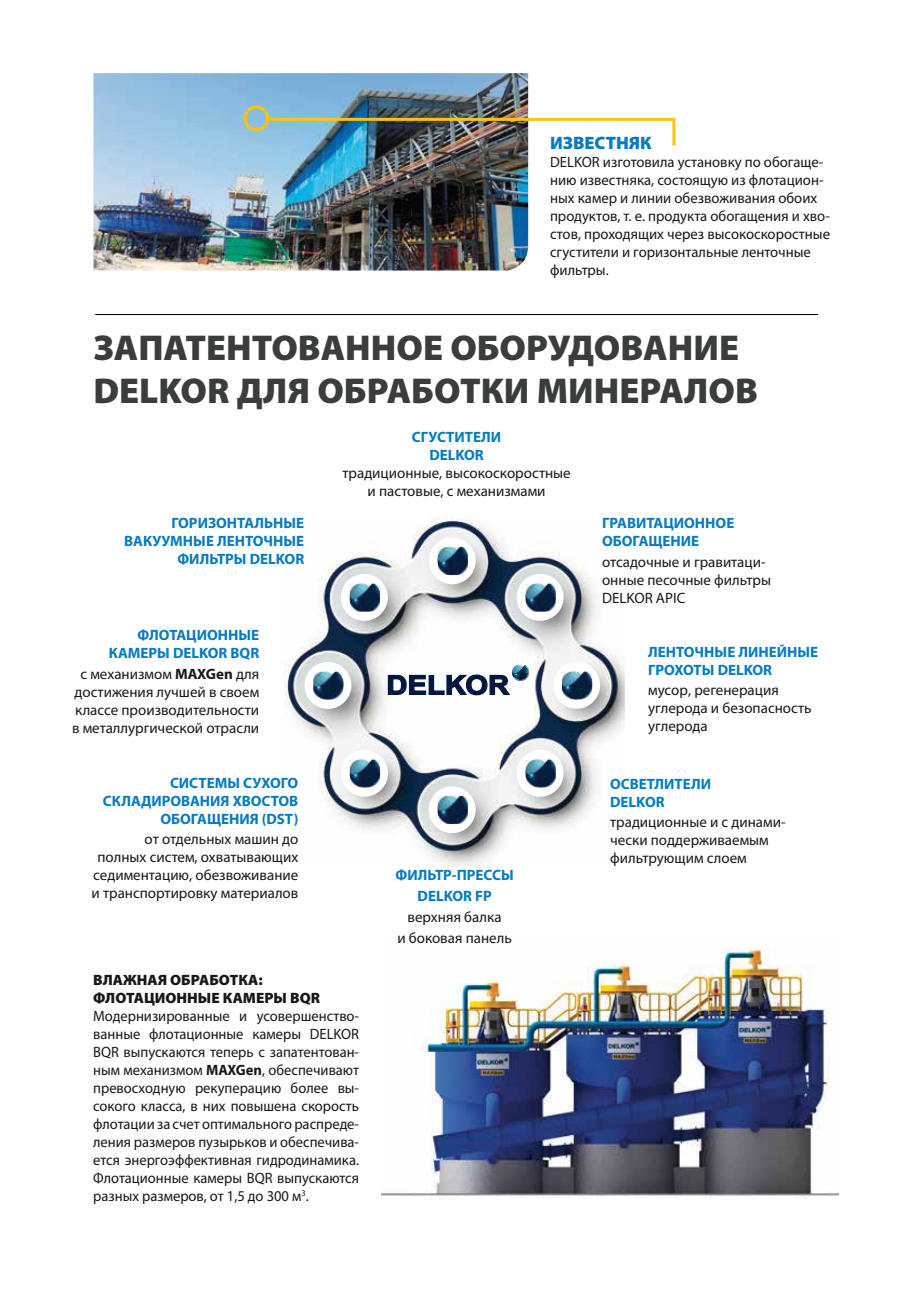
<style>
.page{position:relative;width:918px;height:1289px;background:#fff}
.page>*{position:absolute;margin:0;border:0;box-sizing:border-box;transform-origin:0 0}
.t1{font:900 36px/43.2px "Myriad Pro";color:#3a3c3d}
.t2{font:900 18px "Myriad Pro";color:#047bc1}
.t3{font:15px/18px "Myriad Pro";color:#1a171b}
.t4{font:700 15px/18px "Myriad Pro";color:#047bc1;text-align:right}
.t5{font:900 15px/18px "Myriad Pro";color:#1a171b}
.s1{font-weight:700}
</style>
<div class="page">
<img style="left:284px;top:517px;width:340px;height:349px">
<svg style="left:429px;top:537px;width:47px;height:47px"></svg>
<img style="left:438px;top:547px;width:30px;height:28px">
<svg style="left:517px;top:574px;width:47px;height:47px"></svg>
<img style="left:525px;top:583px;width:31px;height:28px">
<svg style="left:429px;top:786px;width:47px;height:47px"></svg>
<img style="left:438px;top:796px;width:30px;height:28px">
<svg style="left:517px;top:749px;width:47px;height:47px"></svg>
<svg style="left:553px;top:662px;width:47px;height:46px"></svg>
<img style="left:562px;top:671px;width:30px;height:28px">
<svg style="left:341px;top:574px;width:47px;height:47px"></svg>
<img style="left:350px;top:583px;width:30px;height:28px">
<svg style="left:304px;top:662px;width:47px;height:47px"></svg>
<img style="left:313px;top:671px;width:31px;height:28px">
<svg style="left:341px;top:749px;width:47px;height:47px"></svg>
<img style="left:350px;top:759px;width:30px;height:28px">
<img style="left:93px;top:73px;width:435px;height:197px">
<img style="left:266px;top:116px;width:410px;height:32px">
<div style="left:244px;top:105px;width:25px;height:26px;border:3px solid #ffc20e;border-radius:50%"></div>
<svg style="left:388px;top:665px;width:141px;height:30px"></svg>
<hr style="left:95px;top:314px;width:723px;height:1px;background:#000">
<img style="left:381px;top:948px;width:458px;height:251px">
<p class="t2" style="left:550px;top:131px;width:103px">ИЗВЕСТНЯК</p>
<p class="t3" style="left:550px;top:153px;width:282px">DELKOR изготовила установку по обогаще&shy;нию известняка, состоящую из флотацион&shy;ных камер и линии обезвоживания обоих продуктов, т. е. продукта обогащения и хво&shy;стов, проходящих через высокоскоростные сгустители и горизонтальные ленточные фильтры.</p>
<h1 class="t1" style="left:93px;top:324px;width:666px">ЗАПАТЕНТОВАННОЕ ОБОРУДОВАНИЕ<br>DELKOR ДЛЯ ОБРАБОТКИ МИНЕРАЛОВ</h1>
<p class="t4" style="left:412px;top:427px;width:91px;text-align:center">СГУСТИТЕЛИ<br>DELKOR</p>
<p class="t3" style="left:343px;top:463px;width:230px;text-align:center">традиционные, высокоскоростные и пастовые, с механизмами</p>
<p class="t4" style="left:124px;top:513px;width:182px">ГОРИЗОНТАЛЬНЫЕ<br>ВАКУУМНЫЕ ЛЕНТОЧНЫЕ<br>ФИЛЬТРЫ DELKOR</p>
<p class="t4" style="left:602px;top:513px;width:134px;text-align:left">ГРАВИТАЦИОННОЕ<br>ОБОГАЩЕНИЕ</p>
<p class="t3" style="left:602px;top:552px;width:171px">отсадочные и гравитаци&shy;онные песочные фильтры<br>DELKOR APIC</p>
<p class="t4" style="left:109px;top:626px;width:152px">ФЛОТАЦИОННЫЕ<br>КАМЕРЫ DELKOR BQR</p>
<p class="t3" style="left:72px;top:664px;width:189px;text-align:center">с механизмом <span class="s1">MAXGen</span> для достижения лучшей в своем классе производительности в металлургической отрасли</p>
<p class="t4" style="left:103px;top:773px;width:197px">СИСТЕМЫ СУХОГО<br>СКЛАДИРОВАНИЯ ХВОСТОВ<br>ОБОГАЩЕНИЯ (DST)</p>
<p class="t3" style="left:92px;top:830px;width:208px;text-align:right">от отдельных машин до<br>полных систем, охватывающих седиментацию, обезвоживание и транспортировку материалов</p>
<p class="t5" style="left:93px;top:969px;width:228px">ВЛАЖНАЯ ОБРАБОТКА:<br>ФЛОТАЦИОННЫЕ КАМЕРЫ BQR</p>
<p class="t3" style="left:93px;top:1006px;width:267px;text-align:justify">Модернизированные и усовершенство&shy;ванные флотационные камеры DELKOR BQR выпускаются теперь с запатентован&shy;ным механизмом <span class="s1">MAXGen</span>, обеспечивают превосходную рекуперацию более вы&shy;сокого класса, в них повышена скорость флотации за счет оптимального распреде&shy;ления размеров пузырьков и обеспечива&shy;ется энергоэффективная гидродинамика.<br>Флотационные камеры BQR выпускаются разных размеров, от 1,5 до 300 м<sup>3</sup>.</p>
<p class="t4" style="left:396px;top:864px;width:120px;line-height:21px;text-align:center">ФИЛЬТР-ПРЕССЫ<br>DELKOR FP</p>
<p class="t3" style="left:397px;top:906px;width:116px;line-height:21px;text-align:center">верхняя балка<br>и боковая панель</p>
<p class="t4" style="left:648px;top:642px;width:172px;text-align:left">ЛЕНТОЧНЫЕ ЛИНЕЙНЫЕ<br>ГРОХОТЫ DELKOR</p>
<p class="t3" style="left:648px;top:681px;width:165px">мусор, регенерация углерода и безопасность углерода</p>
<p class="t4" style="left:610px;top:774px;width:102px;text-align:left">ОСВЕТЛИТЕЛИ<br>DELKOR</p>
<p class="t3" style="left:610px;top:812px;width:177px">традиционные и с динами&shy;чески поддерживаемым фильтрующим слоем</p>
</div>
